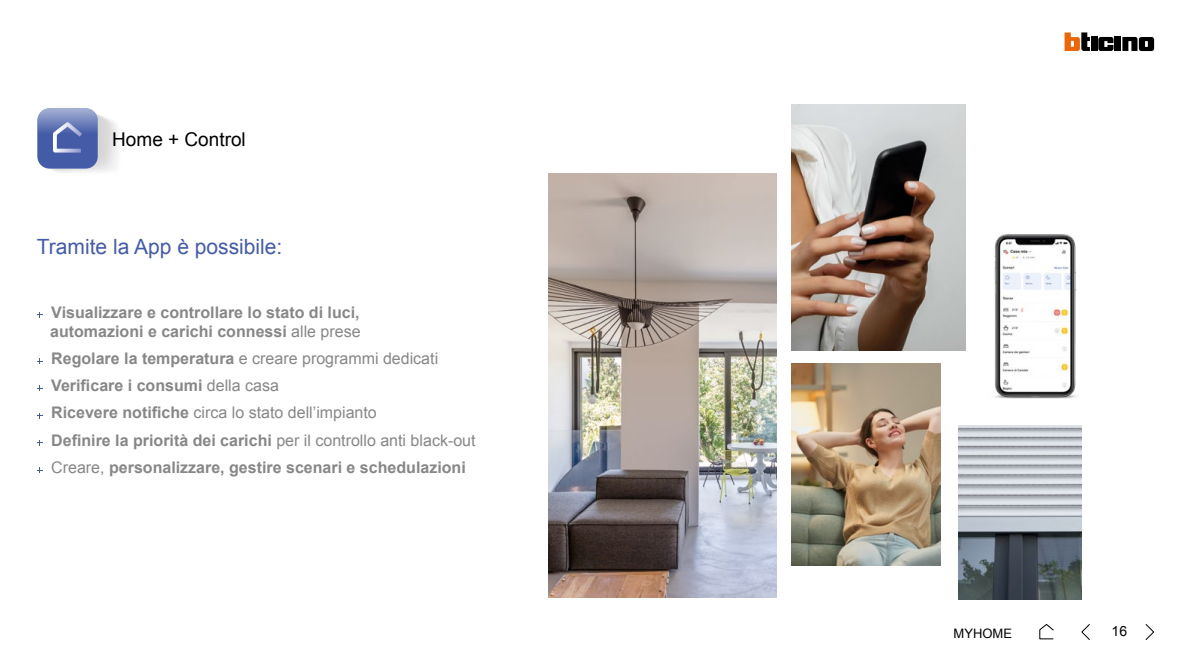
<style>
.page{position:relative;width:1191px;height:670px;background:#fff}
.page>*{position:absolute;margin:0;border:0;box-sizing:border-box;transform-origin:0 0}
.t1{font:21px "Arial";color:#445ca7}
.t2{font:19px "Arial";color:#000}
.t3{font:700 16px/27.2px "Arial";color:#878787}
.t4{font:14px "Arial";color:#000}
.t5{font:13px "Arial";color:#000}
.s1{font-weight:400}
</style>
<div class="page">
<svg style="left:1145px;top:624px;width:9px;height:16px"></svg>
<svg style="left:1081px;top:624px;width:9px;height:16px"></svg>
<svg style="left:1039px;top:624px;width:15px;height:16px"></svg>
<div style="left:1091px;top:37px;width:6px;height:14px;background:#000"></div>
<div style="left:1114px;top:37px;width:7px;height:14px;background:#000"></div>
<svg style="left:1064px;top:32px;width:26px;height:19px"></svg>
<svg style="left:1098px;top:37px;width:15px;height:14px"></svg>
<svg style="left:1122px;top:37px;width:32px;height:14px"></svg>
<img style="left:791px;top:105px;width:174px;height:245px">
<img style="left:791px;top:363px;width:149px;height:202px">
<img style="left:548px;top:174px;width:229px;height:424px">
<svg style="left:37px;top:108px;width:61px;height:61px;background:#6679b6"></svg>
<img style="left:994px;top:234px;width:83px;height:165px">
<img style="left:958px;top:425px;width:124px;height:174px">
<p class="t2" style="left:112px;top:127px;width:135px">Home + Control</p>
<h1 class="t1" style="left:37px;top:233px;width:247px">Tramite la App è possibile:</h1>
<p class="t3" style="left:50px;top:303px;width:312px;line-height:19.2px">Visualizzare e controllare lo stato di luci, automazioni e carichi connessi <span class="s1">alle prese</span></p>
<p class="t3" style="left:51px;top:345px;width:426px">Regolare la temperatura <span class="s1">e creare programmi dedicati </span>Verificare i consumi <span class="s1">della casa<br></span>Ricevere notifiche <span class="s1">circa lo stato dell’impianto<br></span>Definire la priorità dei carichi <span class="s1">per il controllo anti black-out Creare,</span> personalizzare, gestire scenari e schedulazioni</p>
<p class="t5" style="left:953px;top:624px;width:60px">MYHOME</p>
<p class="t4" style="left:1111px;top:622px;width:17px">16</p>
</div>
